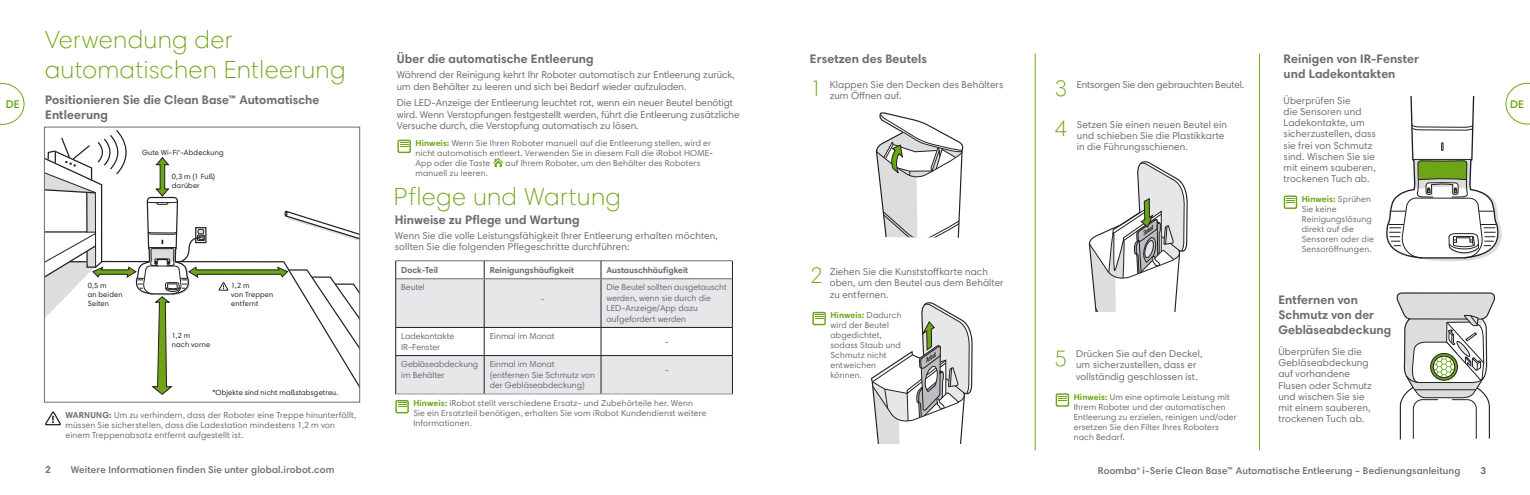
<style>
.page{position:relative;width:1530px;height:495px;background:#fff}
.page>*{position:absolute;margin:0;border:0;box-sizing:border-box;transform-origin:0 0}
._2018_Headline_1{font:300 25px/30px "Harmonia Sans Std";letter-spacing:.035em;color:#6ea516}
._2018_Numbering{font:300 22.5px "Harmonia Sans Std";color:#6ea516}
._2018_Headline_2{font:700 12.5px/15px "Harmonia Sans Std";letter-spacing:.005em;color:#6c6d70}
.t1{font:600 11.25px "Harmonia Sans Std";color:#6ea516}
._2018_Body_Copy_1{font:10px/11.2px "Harmonia Sans Std";letter-spacing:.015em;color:#6c6d70}
.Warning_Bulleted_Cop{font:10px/11.2px "Harmonia Sans Std";color:#6c6d70}
.t2{font:600 10px "Harmonia Sans Std";letter-spacing:.015em;color:#6c6d70}
._2018_Headline_2-2{font:10px/11.2px "Harmonia Sans Std";letter-spacing:.015em;color:#6c6d70}
._2018_Body_Copy_1-2{font:10px "Harmonia Sans Std";letter-spacing:-.005em;color:#6c6d70}
.t3{font:700 10px "Harmonia Sans Std";color:#6c6d70}
._2018_NOTE_Copy{font:8.75px/10px "Harmonia Sans Std";letter-spacing:.015em;color:#6c6d70}
._2018_Chart_Copy{font:8.75px/10.5px "Harmonia Sans Std";color:#6c6d70}
._2018_Headline_2-3{font:8.75px/10px "Harmonia Sans Std";letter-spacing:.015em;color:#6c6d70}
._2018_Chart_Copy-2{font:700 8.75px "Harmonia Sans Std";color:#6c6d70}
._2018_Diagram_Captio{font:7.5px/9px "Harmonia Sans Std";letter-spacing:.02em;color:#231f20}
.s1{font-weight:700;color:#6ea516}
.s2{font-weight:700}
</style>
<div class="page">
<svg style="left:0;top:83px;width:25px;height:42px"></svg>
<hr style="left:396px;top:394px;width:88px;height:1px;background:#939598">
<hr style="left:484px;top:394px;width:117px;height:1px;background:#939598">
<hr style="left:601px;top:394px;width:132px;height:1px;background:#939598">
<svg style="left:395px;top:261px;width:338px;height:133px"></svg>
<hr style="left:396px;top:278px;width:88px;height:1px;background:#6c6d70">
<hr style="left:484px;top:278px;width:117px;height:1px;background:#6c6d70">
<hr style="left:601px;top:278px;width:131px;height:1px;background:#6c6d70">
<div style="left:395px;top:400px;width:14px;height:13px;border:1px solid #6ea516"></div>
<svg style="left:398px;top:404px;width:8px;height:3px"></svg>
<div style="left:397px;top:140px;width:14px;height:13px;border:1px solid #6ea516"></div>
<svg style="left:400px;top:142px;width:9px;height:5px"></svg>
<div style="left:1284px;top:196px;width:13px;height:13px;border:1px solid #6ea516"></div>
<svg style="left:1286px;top:198px;width:9px;height:5px"></svg>
<hr style="left:1035px;top:54px;width:1px;height:396px;background:#6ea516">
<hr style="left:1259px;top:54px;width:1px;height:396px;background:#6ea516">
<svg style="left:1386px;top:83px;width:144px;height:179px"></svg>
<svg style="left:1396px;top:292px;width:99px;height:148px"></svg>
<div style="left:1056px;top:393px;width:13px;height:14px;border:1px solid #6ea516"></div>
<svg style="left:1058px;top:396px;width:9px;height:5px"></svg>
<svg style="left:1088px;top:161px;width:100px;height:150px"></svg>
<div style="left:812px;top:312px;width:14px;height:13px;border:1px solid #6ea516"></div>
<svg style="left:815px;top:314px;width:9px;height:5px"></svg>
<svg style="left:875px;top:112px;width:89px;height:126px"></svg>
<svg style="left:870px;top:302px;width:103px;height:141px"></svg>
<svg style="left:493px;top:158px;width:10px;height:9px"></svg>
<svg style="left:45px;top:411px;width:16px;height:14px"></svg>
<svg style="left:44px;top:130px;width:316px;height:265px"></svg>
<p class="_2018_Headline_1" style="left:45px;top:25px;width:302px">Verwendung der automatischen Entleerung</p>
<p class="_2018_Headline_2" style="left:45px;top:92px;width:276px">Positionieren Sie die Clean Base™ Automatische<br>Entleerung</p>
<p class="_2018_Headline_2" style="left:397px;top:52px;width:198px">Über die automatische Entleerung</p>
<p class="Warning_Bulleted_Cop" style="left:397px;top:69px;width:339px">Während der Reinigung kehrt Ihr Roboter automatisch zur Entleerung zurück, um den Behälter zu leeren und sich bei Bedarf wieder aufzuladen.</p>
<p class="Warning_Bulleted_Cop" style="left:397px;top:97px;width:344px">Die LED-Anzeige der Entleerung leuchtet rot, wenn ein neuer Beutel benötigt wird. Wenn Verstopfungen festgestellt werden, führt die Entleerung zusätzliche<br>Versuche durch, die Verstopfung automatisch zu lösen.</p>
<p class="_2018_Headline_2" style="left:810px;top:51px;width:118px">Ersetzen des Beutels</p>
<p class="_2018_Headline_2" style="left:1284px;top:51px;width:137px">Reinigen von IR-Fenster und Ladekontakten</p>
<p class="_2018_Body_Copy_1" style="left:1284px;top:95px;width:94px">Überprüfen Sie<br>die Sensoren und<br>Ladekontakte, um sicherzustellen, dass sie frei von Schmutz sind. Wischen Sie sie mit einem sauberen, trockenen Tuch ab.</p>
<p class="_2018_Numbering" style="left:1055px;top:75px;width:14px">3</p>
<p class="_2018_Body_Copy_1" style="left:830px;top:79px;width:175px">Klappen Sie den Decken des Behälters</p>
<p class="_2018_Body_Copy_1-2" style="left:1077px;top:78px;width:169px">Entsorgen Sie den gebrauchten Beutel.</p>
<p class="_2018_Numbering" style="left:810px;top:75px;width:14px">1</p>
<p class="_2018_Body_Copy_1" style="left:830px;top:90px;width:73px">zum Öffnen auf.</p>
<p class="t1" style="left:6px;top:97px;width:15px">DE</p>
<p class="t1" style="left:1510px;top:97px;width:15px">DE</p>
<p class="_2018_Body_Copy_1" style="left:1077px;top:119px;width:152px">Setzen Sie einen neuen Beutel ein und schieben Sie die Plastikkarte in die Führungsschienen.</p>
<p class="_2018_Numbering" style="left:1055px;top:115px;width:14px">4</p>
<p class="_2018_NOTE_Copy" style="left:415px;top:138px;width:299px"><span class="s1">Hinweis:</span> Wenn Sie Ihren Roboter manuell auf die Entleerung stellen, wird er nicht automatisch entleert. Verwenden Sie in diesem Fall die iRobot HOME-<br>App oder die Taste</p>
<p class="_2018_Diagram_Captio" style="left:142px;top:148px;width:83px">Gute Wi-Fi<sup>®</sup>-Abdeckung</p>
<p class="_2018_NOTE_Copy" style="left:506px;top:158px;width:196px">auf Ihrem Roboter, um den Behälter des Roboters</p>
<p class="_2018_NOTE_Copy" style="left:415px;top:168px;width:74px">manuell zu leeren.</p>
<p class="_2018_Headline_2" style="left:395px;top:212px;width:186px">Hinweise zu Pflege und Wartung</p>
<p class="_2018_Headline_2-2" style="left:395px;top:230px;width:325px">Wenn Sie die volle Leistungsfähigkeit Ihrer Entleerung erhalten möchten, sollten Sie die folgenden Pflegeschritte durchführen:</p>
<p class="_2018_Chart_Copy-2" style="left:401px;top:264px;width:39px">Dock-Teil</p>
<p class="_2018_Chart_Copy-2" style="left:490px;top:264px;width:86px">Reinigungshäufigkeit</p>
<p class="_2018_Chart_Copy-2" style="left:607px;top:264px;width:83px">Austauschhäufigkeit</p>
<p class="_2018_Chart_Copy" style="left:401px;top:282px;width:25px">Beutel</p>
<p class="_2018_Chart_Copy" style="left:541px;top:293px;width:6px">-</p>
<p class="_2018_Diagram_Captio" style="left:172px;top:172px;width:45px">0,3 m (1 Fuß) darüber</p>
<p class="_2018_Headline_1" style="left:394px;top:182px;width:228px">Pflege und Wartung</p>
<p class="_2018_NOTE_Copy" style="left:1302px;top:193px;width:74px"><span class="s1">Hinweis:</span> Sprühen<br>Sie keine<br>Reinigungslösung direkt auf die<br>Sensoren oder die<br>Sensoröffnungen.</p>
<p class="_2018_Numbering" style="left:810px;top:262px;width:14px">2</p>
<p class="_2018_Body_Copy_1" style="left:830px;top:266px;width:176px">Ziehen Sie die Kunststoffkarte nach oben, um den Beutel aus dem Behälter zu entfernen.</p>
<p class="_2018_Diagram_Captio" style="left:88px;top:281px;width:36px">0,5 m<br>an beiden<br>Seiten</p>
<p class="_2018_Diagram_Captio" style="left:231px;top:281px;width:44px">1,2 m<br>von Treppen entfernt</p>
<p class="_2018_Chart_Copy" style="left:607px;top:282px;width:122px">Die Beutel sollten ausgetauscht werden, wenn sie durch die<br>LED-Anzeige/App dazu aufgefordert werden</p>
<p class="_2018_Headline_2" style="left:1278px;top:292px;width:114px">Entfernen von<br>Schmutz von der<br>Gebläseabdeckung</p>
<p class="_2018_Body_Copy_1" style="left:1278px;top:346px;width:95px">Überprüfen Sie die<br>Gebläseabdeckung auf vorhandene<br>Flusen oder Schmutz und wischen Sie sie mit einem sauberen, trockenen Tuch ab.</p>
<p class="_2018_NOTE_Copy" style="left:830px;top:310px;width:73px"><span class="s1">Hinweis:</span> Dadurch wird der Beutel abgedichtet, sodass Staub und<br>Schmutz nicht entweichen können.</p>
<p class="_2018_Diagram_Captio" style="left:172px;top:331px;width:40px">1,2 m<br>nach vorne</p>
<p class="_2018_Chart_Copy" style="left:401px;top:331px;width:54px">Ladekontakte</p>
<p class="_2018_Chart_Copy" style="left:401px;top:342px;width:40px">IR-Fenster</p>
<p class="_2018_Chart_Copy" style="left:490px;top:331px;width:67px">Einmal im Monat</p>
<p class="_2018_Chart_Copy" style="left:665px;top:337px;width:6px">-</p>
<p class="_2018_Body_Copy_1" style="left:1076px;top:348px;width:128px">Drücken Sie auf den Deckel, um sicherzustellen, dass er vollständig geschlossen ist.</p>
<p class="_2018_Numbering" style="left:1055px;top:345px;width:14px">5</p>
<p class="_2018_Chart_Copy" style="left:401px;top:359px;width:79px">Gebläseabdeckung im Behälter</p>
<p class="_2018_Chart_Copy" style="left:490px;top:359px;width:107px">Einmal im Monat (entfernen Sie Schmutz von der Gebläseabdeckung)</p>
<p class="_2018_Chart_Copy" style="left:665px;top:365px;width:6px">-</p>
<p class="_2018_Diagram_Captio" style="left:212px;top:388px;width:127px">*Objekte sind nicht maßstabsgetreu.</p>
<p class="_2018_NOTE_Copy" style="left:1074px;top:392px;width:165px"><span class="s1">Hinweis:</span> Um eine optimale Leistung mit Ihrem Roboter und der automatischen Entleerung zu erzielen, reinigen und/oder ersetzen Sie den Filter Ihres Roboters nach Bedarf.</p>
<p class="_2018_NOTE_Copy" style="left:413px;top:398px;width:295px"><span class="s1">Hinweis:</span> iRobot stellt verschiedene Ersatz- und Zubehörteile her. Wenn<br>Sie ein Ersatzteil benötigen, erhalten Sie vom iRobot Kundendienst weitere<br>Informationen.</p>
<p class="_2018_Headline_2-3" style="left:65px;top:410px;width:292px"><span class="s2">WARNUNG:</span> Um zu verhindern, dass der Roboter eine Treppe hinunterfällt, müssen Sie sicherstellen, dass die Ladestation mindestens 1,2 m von einem Treppenabsatz entfernt aufgestellt ist.</p>
<p class="t3" style="left:45px;top:464px;width:7px">2</p>
<p class="t2" style="left:71px;top:464px;width:265px">Weitere Informationen finden Sie unter global.irobot.com</p>
<p class="t2" style="left:1098px;top:465px;width:364px">Roomba<sup>®</sup> i-Serie Clean Base™ Automatische Entleerung – Bedienungsanleitung</p>
<p class="t3" style="left:1481px;top:465px;width:7px">3</p>
</div>
